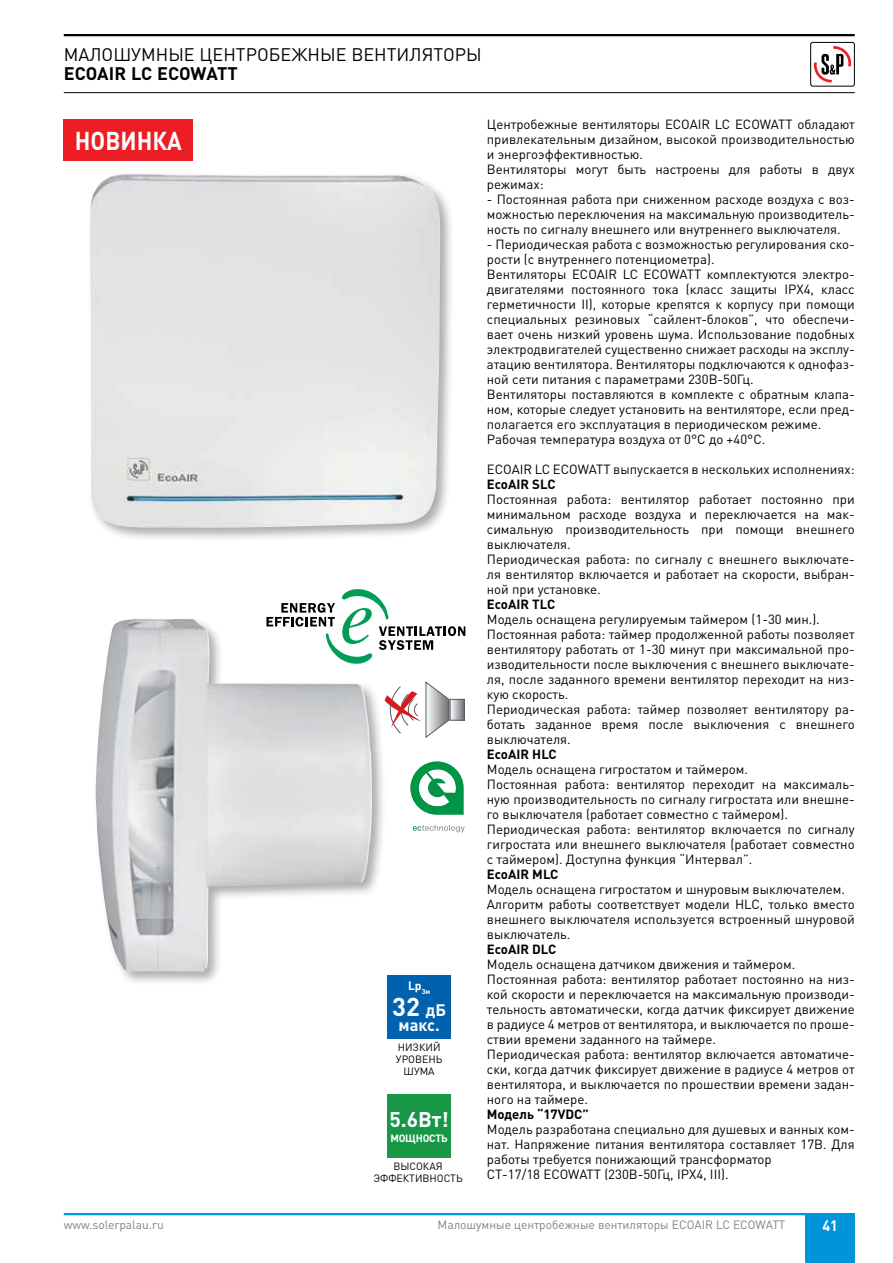
<style>
.page{position:relative;width:893px;height:1263px;background:#fff}
.page>*{position:absolute;margin:0;border:0;box-sizing:border-box;transform-origin:0 0}
.t1{font:700 25.5px "DIN Pro";color:#fff;scale:.9 1}
.t2{font:700 25.5px "DIN Pro";color:#fff}
.t3{font:700 21px "DIN Pro";color:#fff}
.t4{font:18px "DIN Pro";color:#000}
.t5{font:700 18px "DIN Pro";letter-spacing:.005em;color:#000}
.t6{font:700 16.5px "DIN Pro";color:#fff}
.t7{font:700 15px "DIN Pro";color:#fff;scale:.95 1}
.t8{font:13.2px/15px "DIN Pro";color:#000}
.t9{font:700 13.2px "DIN Pro";color:#000}
.t10{font:12px "DIN Pro";color:#808285}
.t11{font:700 12px "DIN Pro";color:#fff}
.t12{font:10.5px/12px "DIN Pro";letter-spacing:.105em;color:#000}
.t13{font:700 10.5px "DIN Pro";letter-spacing:-.02em;color:#fff}
.s1{font-size:16.5px}
</style>
<div class="page">
<hr style="left:64px;top:34px;width:791px;height:2px;background:#000">
<hr style="left:64px;top:92px;width:791px;height:1px;background:#000">
<svg style="left:814px;top:47px;width:37px;height:36px"></svg>
<div style="left:810px;top:42px;width:45px;height:44px;border:1px solid #000;border-radius:2px"></div>
<div style="left:805px;top:1214px;width:50px;height:49px;background:#0095da"></div>
<hr style="left:64px;top:1213px;width:791px;height:2px;background:#0095da">
<div style="left:87px;top:171px;width:368px;height:372px;background:#000;opacity:.33"></div>
<img style="left:90px;top:174px;width:352px;height:354px">
<svg style="left:452px;top:701px;width:11px;height:17px"></svg>
<div style="left:450px;top:699px;width:15px;height:21px;border:1px solid #58595b"></div>
<svg style="left:387px;top:681px;width:62px;height:57px"></svg>
<svg style="left:281px;top:589px;width:184px;height:61px"></svg>
<div style="left:93px;top:616px;width:294px;height:370px;background:#000;opacity:.33"></div>
<img style="left:95px;top:618px;width:277px;height:354px">
<svg style="left:410px;top:761px;width:54px;height:54px"></svg>
<svg style="left:413px;top:825px;width:52px;height:7px"></svg>
<div style="left:387px;top:975px;width:64px;height:64px;background:#0062af"></div>
<div style="left:387px;top:1094px;width:64px;height:63px;background:#189747"></div>
<div style="left:64px;top:119px;width:129px;height:42px;background:#ed1d24"></div>
<h3 class="t4" style="left:64px;top:42px;width:419px">малошум ные центробежные вентиляторы</h3>
<h3 class="t5" style="left:64px;top:61px;width:175px">EcoAIR LC ECOWATT</h3>
<h1 class="t1" style="left:75px;top:123px;width:120px">НОВИНКА</h1>
<p class="t11" style="left:408px;top:978px;width:24px">Lp<sub>3м</sub></p>
<h1 class="t2" style="left:392px;top:989px;width:55px">32 <span class="s1">дБ</span></h1>
<p class="t6" style="left:398px;top:1013px;width:43px">макс.</p>
<p class="t12" style="left:398px;top:1041px;width:44px">Низкий</p>
<p class="t12" style="left:396px;top:1053px;width:48px">уровень</p>
<p class="t12" style="left:404px;top:1065px;width:25px">шума</p>
<h2 class="t3" style="left:389px;top:1105px;width:61px">5.6Вт!</h2>
<p class="t13" style="left:390px;top:1131px;width:59px">мощность</p>
<p class="t12" style="left:373px;top:1159px;width:71px;text-indent:20px">Высокая эффективн</p>
<p class="t12" style="left:437px;top:1171px;width:27px">ость</p>
<p class="t8" style="left:487px;top:116px;width:369px">Центробежные вентиляторы ECOAIR LC ECOWATT обладают привлекательным дизайном, высокой производительностью и энергоэффективностью.<br>Вентиляторы могут быть настроены для работы в двух режимах:</p>
<p class="t8" style="left:487px;top:191px;width:369px;text-align:justify">- Постоянная работа при сниженном расходе воздуха с воз&shy;можностью переключения на максимальную производитель&shy;ность по сигналу внешнего или внутреннего выключателя.</p>
<p class="t8" style="left:487px;top:236px;width:369px">- Периодическая работа с возможностью регулирования ско&shy;рости (с внутреннего потенциометра).<br>Вентиляторы ECOAIR LC ECOWATT комплектуются электро&shy;двигателями постоянного тока (класс защиты IPX4, класс герметичности II), которые крепятся к корпусу при помощи специальных резиновых “сайлент-блоков”, что обеспечи&shy;вает очень низкий уровень шума. Использование подобных электродвигателей существенно снижает расходы на эксплу&shy;атацию вентилятора. Вентиляторы подключаются к однофаз&shy;ной сети питания с параметрами 230В-50Гц.<br>Вентиляторы поставляются в комплекте с обратным клапа&shy;ном, которые следует установить на вентиляторе, если пред&shy;полагается его эксплуатация в периодическом режиме.<br>Рабочая температура воздуха от 0°С до +40°С.</p>
<p class="t8" style="left:487px;top:461px;width:369px">ECOAIR LC ECOWATT выпускается в нескольких исполнениях:</p>
<p class="t9" style="left:487px;top:475px;width:70px">EcoAIR SLC</p>
<p class="t8" style="left:487px;top:491px;width:369px">Постоянная работа: вентилятор работает постоянно при минимальном расходе воздуха и переключается на мак&shy;симальную производительность при помощи внешнего выключателя.<br>Периодическая работа: по сигналу с внешнего выключате&shy;ля вентилятор включается и работает на скорости, выбран&shy;ной при установке.</p>
<p class="t9" style="left:487px;top:595px;width:70px">EcoAIR TLC</p>
<p class="t8" style="left:487px;top:611px;width:369px">Модель оснащена регулируемым таймером (1-30 мин.).<br>Постоянная работа: таймер продолженной работы позволяет вентилятору работать от 1-30 минут при максимальной про&shy;изводительности после выключения с внешнего выключате&shy;ля, после заданного времени вентилятор переходит на низ&shy;кую скорость.<br>Периодическая работа: таймер позволяет вентилятору ра&shy;ботать заданное время после выключения с внешнего выключателя.</p>
<p class="t9" style="left:487px;top:745px;width:71px">EcoAIR HLC</p>
<p class="t8" style="left:487px;top:761px;width:369px">Модель оснащена гигростатом и таймером.<br>Постоянная работа: вентилятор переходит на максималь&shy;ную производительность по сигналу гигростата или внешне&shy;го выключателя (работает совместно с таймером).<br>Периодическая работа: вентилятор включается по сигналу гигростата или внешнего выключателя (работает совместно с таймером). Доступна функция “Интервал”.</p>
<p class="t9" style="left:487px;top:865px;width:73px">EcoAIR MLC</p>
<p class="t8" style="left:487px;top:881px;width:369px">Модель оснащена гигростатом и шнуровым выключателем.<br>Алгоритм работы соответствует модели HLC, только вместо внешнего выключателя используется встроенный шнуровой выключатель.</p>
<p class="t9" style="left:487px;top:940px;width:71px">EcoAIR DLC</p>
<p class="t8" style="left:487px;top:956px;width:369px">Модель оснащена датчиком движения и таймером.<br>Постоянная работа: вентилятор работает постоянно на низ&shy;кой скорости и переключается на максимальную производи&shy;тельность автоматически, когда датчик фиксирует движение в радиусе 4 метров от вентилятора, и выключается по проше&shy;ствии времени заданного на таймере.<br>Периодическая работа: вентилятор включается автоматиче&shy;ски, когда датчик фиксирует движение в радиусе 4 метров от вентилятора, и выключается по прошествии времени задан&shy;ного на таймере.</p>
<p class="t9" style="left:487px;top:1105px;width:103px">Модель “17VDC”</p>
<p class="t8" style="left:487px;top:1121px;width:369px">Модель разработана специально для душевых и ванных ком&shy;нат. Напряжение питания вентилятора составляет 17В. Для работы требуется понижающий трансформатор<br>CT-17/18 ECOWATT (230B-50Гц, IPX4, III).</p>
<p class="t10" style="left:64px;top:1216px;width:102px">www.solerpalau.ru</p>
<p class="t10" style="left:438px;top:1216px;width:349px">Малошумные центробежные вентиляторы ECOAIR LC ECOWATT</p>
<p class="t7" style="left:822px;top:1215px;width:18px">41</p>
</div>
